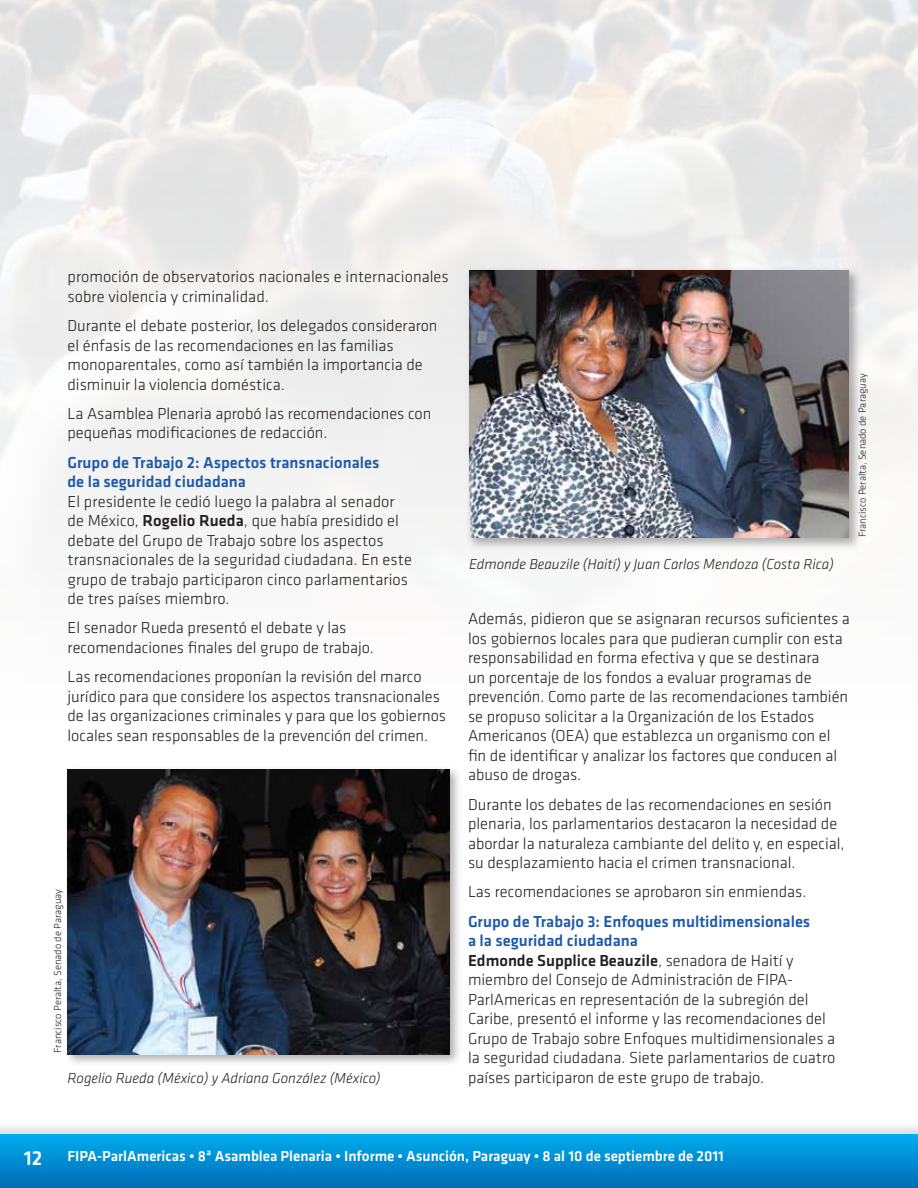
<style>
.page{position:relative;width:918px;height:1188px;background:#fff}
.page>*{position:absolute;margin:0;border:0;box-sizing:border-box;transform-origin:0 0}
.t1{font:300 16.5px/19.5px "Klavika";color:#231f20}
.t2{font:500 16.5px/19.5px "Klavika";color:#1f59a9}
.t3{font:italic 300 15px "Klavika";color:#231f20}
.t4{font:500 15px "Klavika";color:#fff}
.t5{font:300 10.5px "Klavika";color:#231f20}
.s1{font-weight:500}
.s2{font-weight:500;color:#1f59a9}
.s3{font-size:21px}
</style>
<div class="page">
<div style="left:0;top:1120px;width:918px;height:68px;background:#231f20;opacity:.15"></div>
<div style="left:0;top:1134px;width:918px;height:54px;background:linear-gradient(to bottom,#00adee,#006db7)"></div>
<div style="left:465px;top:266px;width:397px;height:285px;background:#231f20;opacity:.35"></div>
<img style="left:469px;top:270px;width:380px;height:268px">
<div style="left:64px;top:766px;width:398px;height:301px;background:#231f20;opacity:.35"></div>
<img style="left:68px;top:769px;width:381px;height:285px">
<p class="t1" style="left:68px;top:267px;width:383px">promoción de observatorios nacionales e internacionales sobre violencia y criminalidad.</p>
<p class="t1" style="left:68px;top:316px;width:372px">Durante el debate posterior, los delegados consideraron el énfasis de las recomendaciones en las familias monoparentales, como así también la importancia de disminuir la violencia doméstica.</p>
<p class="t1" style="left:68px;top:404px;width:365px">La Asamblea Plenaria aprobó las recomendaciones con pequeñas modificaciones de redacción.</p>
<p class="t2" style="left:68px;top:452px;width:314px">Grupo de Trabajo 2: Aspectos transnacionales de la seguridad ciudadana</p>
<p class="t1" style="left:68px;top:491px;width:346px">El presidente le cedió luego la palabra al senador de México, <span class="s1">Rogelio Rueda</span>, que había presidido el debate del Grupo de Trabajo sobre los aspectos transnacionales de la seguridad ciudadana. En este grupo de trabajo participaron cinco parlamentarios de tres países miembro.</p>
<p class="t1" style="left:68px;top:618px;width:308px">El senador Rueda presentó el debate y las recomendaciones finales del grupo de trabajo.</p>
<p class="t1" style="left:68px;top:667px;width:380px">Las recomendaciones proponían la revisión del marco jurídico para que considere los aspectos transnacionales de las organizaciones criminales y para que los gobiernos locales sean responsables de la prevención del crimen.</p>
<p class="t5" style="left:51px;top:1053px;width:165px;rotate:-90deg">Francisco Peralta, Senado de Paraguay</p>
<p class="t3" style="left:68px;top:1069px;width:315px">Rogelio Rueda (México) y Adriana González (México)</p>
<p class="t3" style="left:469px;top:554px;width:366px">Edmonde Beauzile (Haití) y Juan Carlos Mendoza (Costa Rica)</p>
<p class="t5" style="left:856px;top:537px;width:165px;rotate:-90deg">Francisco Peralta, Senado de Paraguay</p>
<p class="t1" style="left:468px;top:609px;width:383px">Además, pidieron que se asignaran recursos suficientes a los gobiernos locales para que pudieran cumplir con esta responsabilidad en forma efectiva y que se destinara<br>un porcentaje de los fondos a evaluar programas de prevención. Como parte de las recomendaciones también se propuso solicitar a la Organización de los Estados Americanos (OEA) que establezca un organismo con el fin de identificar y analizar los factores que conducen al abuso de drogas.</p>
<p class="t1" style="left:468px;top:794px;width:378px">Durante los debates de las recomendaciones en sesión plenaria, los parlamentarios destacaron la necesidad de abordar la naturaleza cambiante del delito y, en especial, su desplazamiento hacia el crimen transnacional.</p>
<p class="t1" style="left:468px;top:882px;width:340px">Las recomendaciones se aprobaron sin enmiendas.</p>
<p class="t1" style="left:468px;top:911px;width:369px"><span class="s2">Grupo de Trabajo 3: Enfoques multidimensionales<br>a la seguridad ciudadana<br></span><span class="s1">Edmonde Supplice Beauzile</span>, senadora de Haití y miembro del Consejo de Administración de FIPA-ParlAmericas en representación de la subregión del Caribe, presentó el informe y las recomendaciones del Grupo de Trabajo sobre Enfoques multidimensionales a la seguridad ciudadana. Siete parlamentarios de cuatro países participaron de este grupo de trabajo.</p>
<p class="t4" style="left:24px;top:1146px;width:702px"><span class="s3">12</span> FIPA-ParlAmericas • 8ª Asamblea Plenaria • Informe • Asunción, Paraguay • 8 al 10 de septiembre de 2011</p>
</div>
